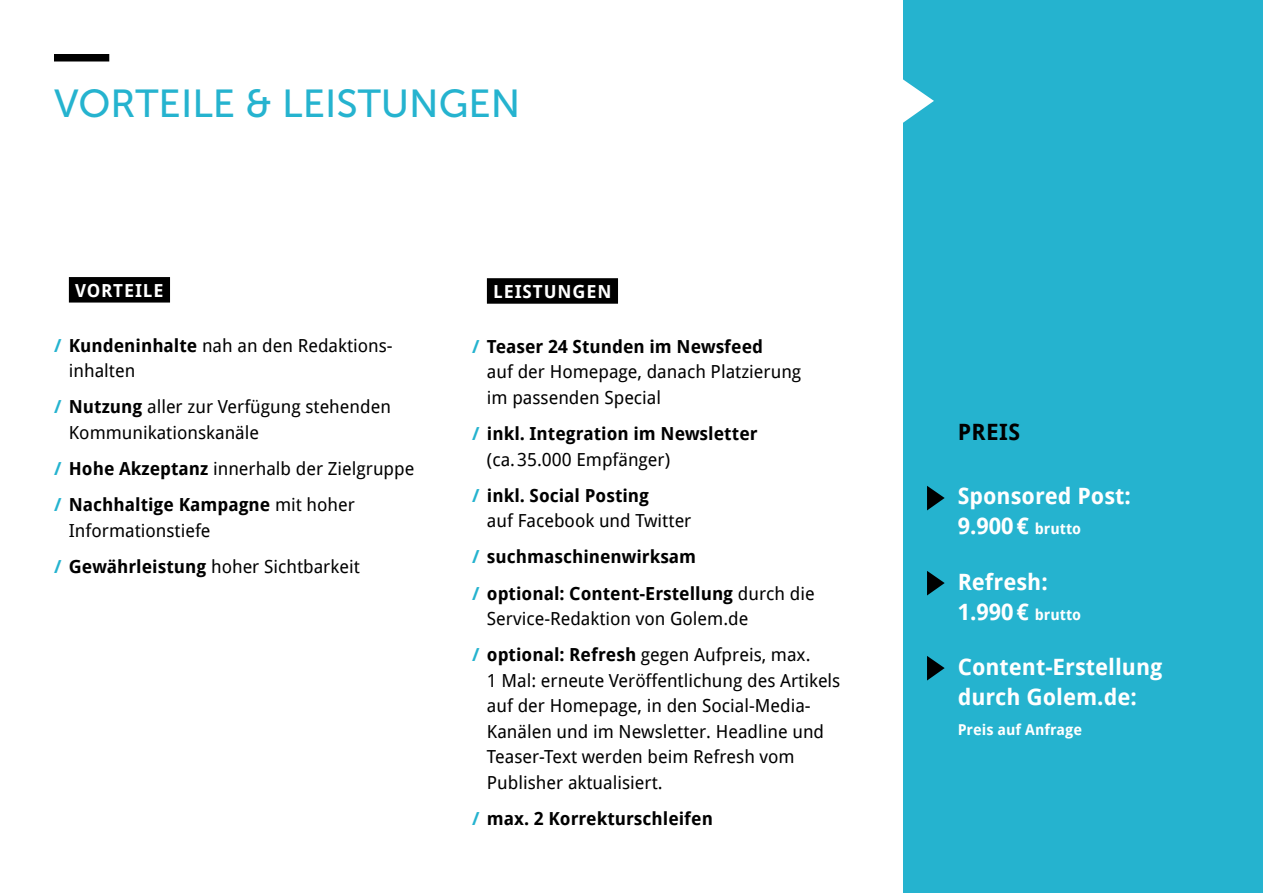
<style>
.page{position:relative;width:1263px;height:893px;background:#fff}
.page>*{position:absolute;margin:0;border:0;box-sizing:border-box;transform-origin:0 0}
.t1{font:39px "Museo Sans 500";color:#25b3cf}
.t2{font:700 22.5px/30px "Droid Sans";color:#fff}
.t3{font:700 22.5px "Droid Sans";color:#000}
.t4{font:18px/25.5px "Droid Sans";color:#000}
.t5{font:700 18px/36.2px "Droid Sans";color:#000}
.t6{font:700 18px "Droid Sans";letter-spacing:.05em;color:#fff}
.t7{font:700 15px "Droid Sans";color:#fff}
.s1{font-weight:700;color:#25b3cf}
.s2{font-weight:700}
.s3{color:#25b3cf}
.s4{font-weight:400}
.s5{font-size:15px}
</style>
<div class="page">
<div style="left:904px;top:0;width:359px;height:893px;background:#25b3cf"></div>
<div style="left:69px;top:277px;width:101px;height:26px;background:#000"></div>
<div style="left:487px;top:278px;width:131px;height:26px;background:#000"></div>
<div style="left:54px;top:54px;width:55px;height:8px;background:#000"></div>
<svg style="left:927px;top:486px;width:18px;height:24px"></svg>
<svg style="left:927px;top:571px;width:18px;height:24px"></svg>
<svg style="left:927px;top:656px;width:18px;height:24px"></svg>
<svg style="left:903px;top:79px;width:31px;height:44px"></svg>
<h1 class="t1" style="left:54px;top:83px;width:468px">VORTEILE &amp; LEISTUNGEN</h1>
<p class="t6" style="left:75px;top:277px;width:90px">Vorteile</p>
<p class="t4" style="left:69px;top:332px;width:325px;text-indent:-15px"><span class="s1">/</span> <span class="s2">Kundeninhalte</span> nah an den Redaktions&shy;inhalten</p>
<p class="t4" style="left:69px;top:394px;width:324px;text-indent:-15px"><span class="s1">/</span> <span class="s2">Nutzung</span> aller zur Verfügung stehenden<br>Kommunikationskanäle</p>
<p class="t5" style="left:54px;top:450px;width:362px"><span class="s3">/</span> Hohe Akzeptanz <span class="s4">innerhalb der Zielgruppe </span><span class="s3">/</span> Nachhaltige Kampagne <span class="s4">mit hoher</span></p>
<p class="t4" style="left:54px;top:512px;width:307px;line-height:36.2px;text-indent:15px">Informationstiefe<br><span class="s1">/</span> <span class="s2">Gewährleistung</span> hoher Sichtbarkeit</p>
<p class="t6" style="left:487px;top:278px;width:123px">Leistung en</p>
<p class="t4" style="left:487px;top:333px;width:316px;text-indent:-15px"><span class="s1">/</span> <span class="s2">Teaser 24 Stunden im Newsfeed<br></span>auf der Homepage, danach Platzierung im passenden Special</p>
<p class="t5" style="left:487px;top:420px;width:272px;line-height:25.5px;text-indent:-15px"><span class="s3">/</span> inkl. Integration im Newsletter <span class="s4">(ca.35.000 Empfänger)</span></p>
<p class="t4" style="left:487px;top:482px;width:206px;text-indent:-15px"><span class="s1">/</span> <span class="s2">inkl. Social Posting<br></span>auf Facebook und Twitter</p>
<p class="t5" style="left:472px;top:538px;width:344px"><span class="s3">/</span> suchmaschinenwirksam<br><span class="s3">/</span> optional: Content-Erstellung <span class="s4">durch die</span></p>
<p class="t4" style="left:472px;top:600px;width:340px;line-height:36.2px;text-indent:15px">Service-Redaktion von Golem.de<br><span class="s1">/</span> <span class="s2">optional: Refresh</span> gegen Aufpreis, max.</p>
<p class="t4" style="left:487px;top:667px;width:355px">1 Mal: erneute Veröffentlichung des Artikels auf der Homepage, in den Social-Media-Kanälen und im Newsletter. Headline und Teaser-Text werden beim Refresh vom Publisher aktualisiert.</p>
<p class="t5" style="left:472px;top:800px;width:242px"><span class="s3">/</span> max. 2 Korrekturschleifen</p>
<p class="t3" style="left:958px;top:416px;width:53px">Preis</p>
<p class="t2" style="left:958px;top:480px;width:175px">Sponsored Post:<br>9.900€ <span class="s5">brutto</span></p>
<p class="t2" style="left:958px;top:566px;width:125px">Refresh:<br>1.990€ <span class="s5">brutto</span></p>
<p class="t2" style="left:958px;top:651px;width:206px">Content-Erstellung durch Golem.de:</p>
<p class="t7" style="left:958px;top:719px;width:126px">Preis auf Anfrage</p>
</div>
